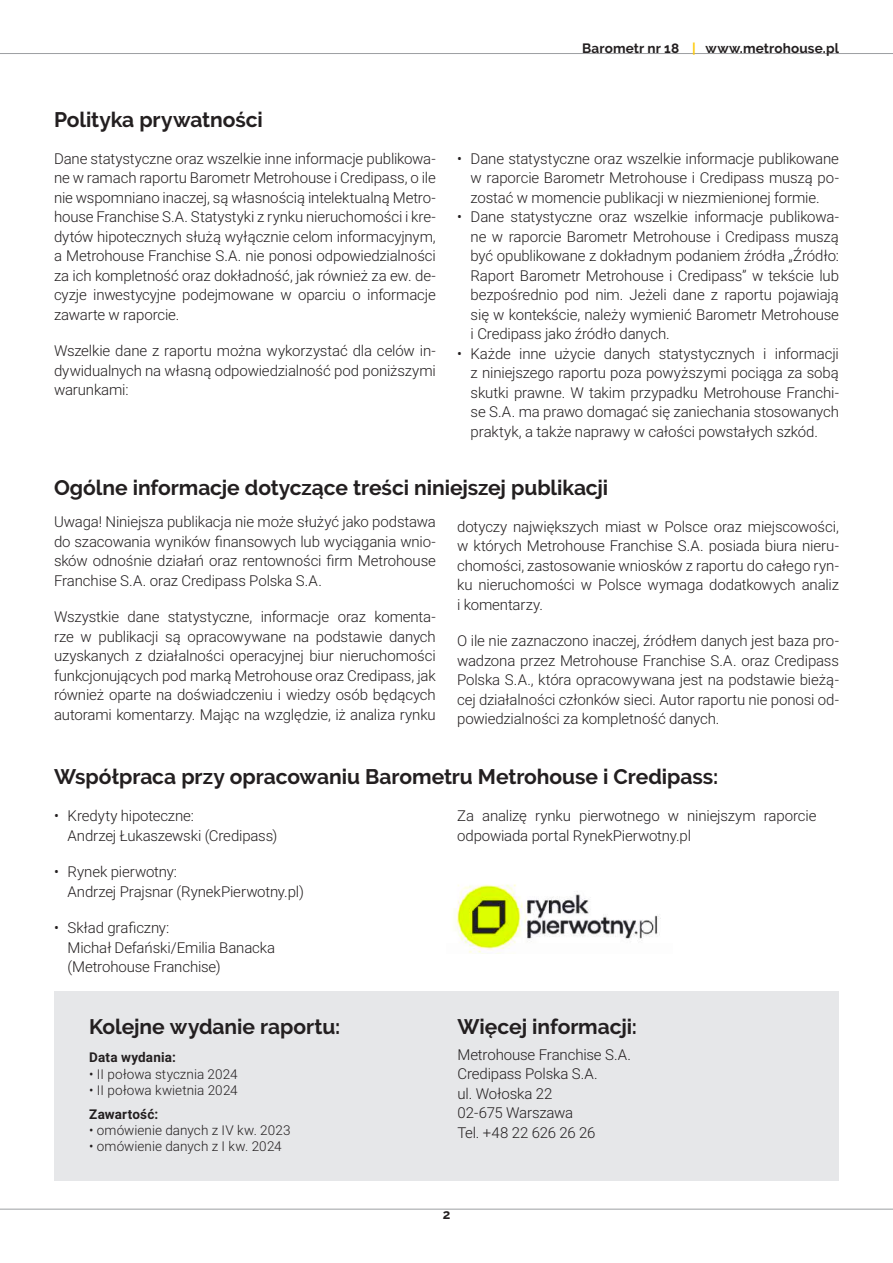
<style>
.page{position:relative;width:893px;height:1263px;background:#fff}
.page>*{position:absolute;margin:0;border:0;box-sizing:border-box;transform-origin:0 0}
.t1{font:700 21px "Raleway";letter-spacing:-.005em;color:#231f20}
.t2{font:300 15px/19.5px "Roboto";letter-spacing:-.01em;color:#231f20;text-align:justify}
.t3{font:300 13.5px "Roboto";letter-spacing:.005em;color:#231f20}
.t4{font:700 13.5px "Raleway";letter-spacing:.01em;color:#231f20}
.t5{font:700 13.5px "Roboto";letter-spacing:.015em;color:#231f20}
.s1{color:#feca0a}
</style>
<div class="page">
<hr style="left:0;top:1209px;width:893px;height:1px;background:#9d9fa2">
<hr style="left:0;top:53px;width:893px;height:1px;background:#9d9fa2">
<div style="left:54px;top:991px;width:785px;height:189px;background:#e6e7e9"></div>
<img style="left:455px;top:884px;width:206px;height:70px">
<h1 class="t1" style="left:54px;top:108px;width:210px">Polityka prywatności</h1>
<p class="t2" style="left:54px;top:148px;width:383px">Dane statystyczne oraz wszelkie inne informacje publikowa&shy;ne w ramach raportu Barometr Metrohouse i Credipass, o ile nie wspomniano inaczej, są własnością intelektualną Metro&shy;house Franchise S.A. Statystyki z rynku nieruchomości i kre&shy;dytów hipotecznych służą wyłącznie celom informacyjnym, a Metrohouse Franchise S.A. nie ponosi odpowiedzialności za ich kompletność oraz dokładność, jak również za ew. de&shy;cyzje inwestycyjne podejmowane w oparciu o informacje zawarte w raporcie.</p>
<p class="t2" style="left:54px;top:341px;width:383px">Wszelkie dane z raportu można wykorzystać dla celów in&shy;dywidualnych na własną odpowiedzialność pod poniższymi warunkami:</p>
<p class="t4" style="left:582px;top:41px;width:258px">Barometr nr 18 <span class="s1">|</span> www.metrohouse.pl</p>
<p class="t2" style="left:471px;top:148px;width:370px;text-indent:-14px">• Dane statystyczne oraz wszelkie informacje publikowane w raporcie Barometr Metrohouse i Credipass muszą po&shy;zostać w momencie publikacji w niezmienionej formie.</p>
<p class="t2" style="left:471px;top:207px;width:370px;text-indent:-14px">• Dane statystyczne oraz wszelkie informacje publikowa&shy;ne w raporcie Barometr Metrohouse i Credipass muszą być opublikowane z dokładnym podaniem źródła „Źródło:<br>Raport Barometr Metrohouse i Credipass” w tekście lub bezpośrednio pod nim. Jeżeli dane z raportu pojawiają się w kontekście, należy wymienić Barometr Metrohouse i Credipass jako źródło danych.</p>
<p class="t2" style="left:471px;top:343px;width:370px;text-indent:-14px">• Każde inne użycie danych statystycznych i informacji z niniejszego raportu poza powyższymi pociąga za sobą skutki prawne. W takim przypadku Metrohouse Franchi&shy;se S.A. ma prawo domagać się zaniechania stosowanych praktyk, a także naprawy w całości powstałych szkód.</p>
<h1 class="t1" style="left:54px;top:475px;width:556px">Ogólne informacje dotyczące treści niniejszej publikacji</h1>
<p class="t2" style="left:54px;top:512px;width:383px">Uwaga! Niniejsza publikacja nie może służyć jako podstawa do szacowania wyników finansowych lub wyciągania wnio&shy;sków odnośnie działań oraz rentowności firm Metrohouse Franchise S.A. oraz Credipass Polska S.A.</p>
<p class="t2" style="left:54px;top:607px;width:383px">Wszystkie dane statystyczne, informacje oraz komenta&shy;rze w publikacji są opracowywane na podstawie danych uzyskanych z działalności operacyjnej biur nieruchomości funkcjonujących pod marką Metrohouse oraz Credipass, jak również oparte na doświadczeniu i wiedzy osób będących autorami komentarzy. Mając na względzie, iż analiza rynku</p>
<p class="t2" style="left:457px;top:516px;width:383px">dotyczy największych miast w Polsce oraz miejscowości, w których Metrohouse Franchise S.A. posiada biura nieru&shy;chomości, zastosowanie wniosków z raportu do całego ryn&shy;ku nieruchomości w Polsce wymaga dodatkowych analiz i komentarzy.</p>
<p class="t2" style="left:457px;top:631px;width:383px">O ile nie zaznaczono inaczej, źródłem danych jest baza pro&shy;wadzona przez Metrohouse Franchise S.A. oraz Credipass Polska S.A., która opracowywana jest na podstawie bieżą&shy;cej działalności członków sieci. Autor raportu nie ponosi od&shy;powiedzialności za kompletność danych.</p>
<h1 class="t1" style="left:54px;top:765px;width:666px">Współpraca przy opracowaniu Barometru Metrohouse i Credipass:</h1>
<p class="t2" style="left:68px;top:805px;width:211px;text-indent:-14px">• Kredyty hipoteczne:<br>Andrzej Łukaszewski (Credipass)</p>
<p class="t2" style="left:68px;top:861px;width:238px;text-indent:-14px">• Rynek pierwotny:<br>Andrzej Prajsnar (RynekPierwotny.pl)</p>
<p class="t2" style="left:68px;top:917px;width:209px;text-align:left;text-indent:-14px">• Skład graficzny:<br>Michał Defański/Emilia Banacka (Metrohouse Franchise)</p>
<p class="t2" style="left:457px;top:805px;width:361px">Za analizę rynku pierwotnego w niniejszym raporcie odpowiada portal RynekPierwotny.pl</p>
<h1 class="t1" style="left:89px;top:1014px;width:252px">Kolejne wydanie raportu:</h1>
<h1 class="t1" style="left:457px;top:1014px;width:181px">Więcej informacji:</h1>
<p class="t5" style="left:89px;top:1048px;width:88px">Data wydania:</p>
<p class="t3" style="left:89px;top:1064px;width:150px">• II połowa stycznia 2024</p>
<p class="t3" style="left:89px;top:1080px;width:150px">• II połowa kwietnia 2024</p>
<p class="t5" style="left:89px;top:1104px;width:70px">Zawartość:</p>
<p class="t3" style="left:89px;top:1120px;width:203px">• omówienie danych z IV kw. 2023</p>
<p class="t3" style="left:89px;top:1137px;width:194px">• omówienie danych z I kw. 2024</p>
<p class="t2" style="left:457px;top:1044px;width:175px;text-align:left">Metrohouse Franchise S.A.<br>Credipass Polska S.A.<br>ul. Wołoska 22<br>02-675 Warszawa<br>Tel. +48 22 626 26 26</p>
<p class="t4" style="left:443px;top:1206px;width:9px">2</p>
</div>
